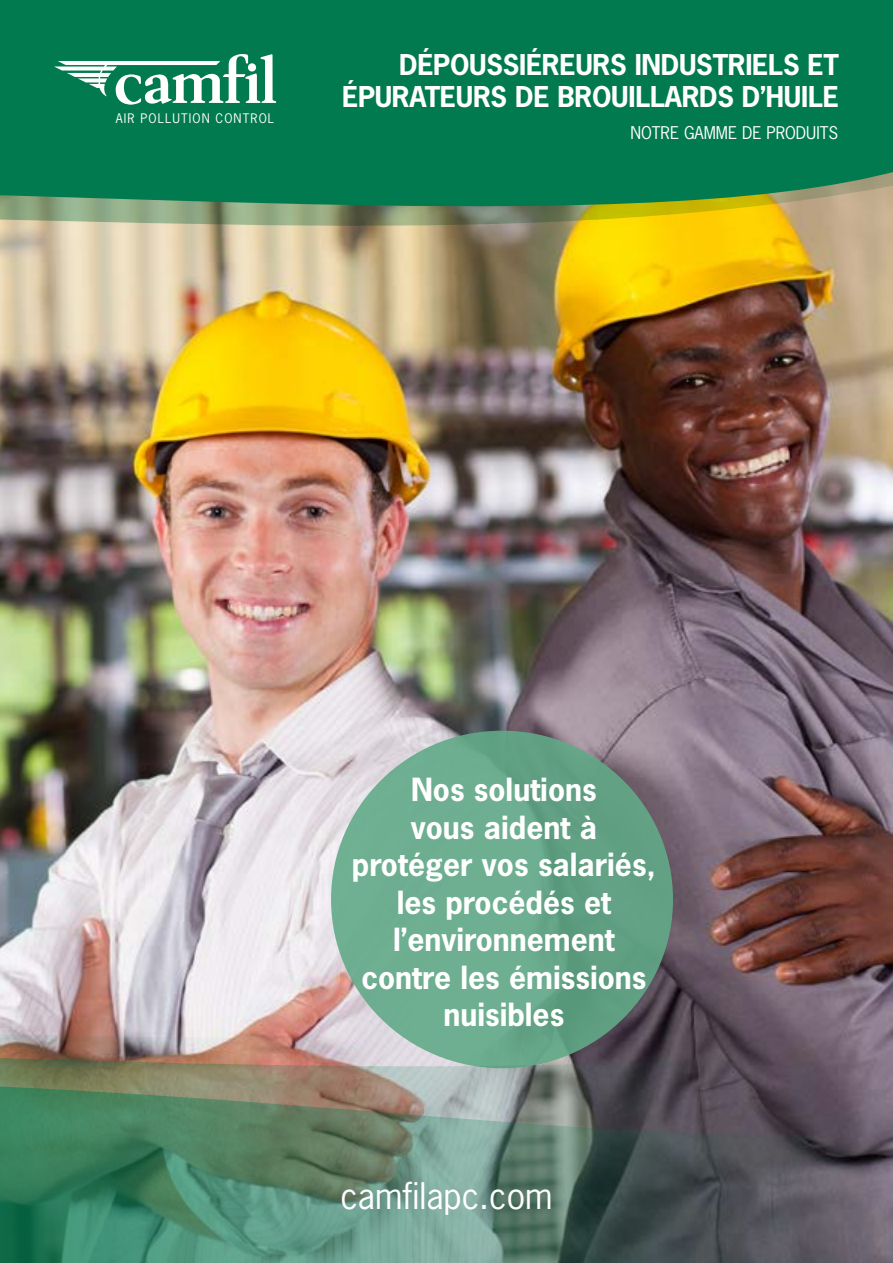
<style>
.page{position:relative;width:893px;height:1263px;background:#fff}
.page>*{position:absolute;margin:0;border:0;box-sizing:border-box;transform-origin:0 0}
.t1{font:34.5px "News Gothic Std";color:#fff}
.t2{font:700 30px/37.5px "News Gothic Std";color:#fff;text-align:center}
.t3{font:700 27px/32.4px "News Gothic Std";letter-spacing:-.01em;color:#fff;text-align:right}
.t4{font:16.5px "News Gothic Std";color:#fff}
.t5{font:12.45px "News Gothic Std";letter-spacing:.09em;color:#fff}
</style>
<div class="page">
<img style="left:0;top:381px;width:893px;height:535px">
<div style="left:331px;top:731px;width:342px;height:337px;background:linear-gradient(to right,#73b395,#5f9e80);border-radius:50%"></div>
<img style="left:0;top:341px;width:893px;height:40px">
<svg style="left:0;top:0;width:893px;height:341px;background:#538f57"></svg>
<svg style="left:54px;top:54px;width:222px;height:51px"></svg>
<div style="left:248px;top:63px;width:8px;height:9px;background:#fff;border-radius:50%"></div>
<img style="left:0;top:916px;width:893px;height:119px">
<img style="left:0;top:1035px;width:893px;height:51px">
<svg style="left:0;top:1086px;width:893px;height:177px;background:#587669"></svg>
<p class="t5" style="left:116px;top:110px;width:160px">AIR POLLUTION CONTROL</p>
<p class="t3" style="left:342px;top:48px;width:498px">DÉPOUSSIÉREURS INDUSTRIELS ET<br>ÉPURATEURS DE BROUILLARDS D’HUILE</p>
<p class="t4" style="left:630px;top:122px;width:209px">NOTRE GAMME DE PRODUITS</p>
<p class="t2" style="left:352px;top:770px;width:306px">Nos solutions<br>vous aident à protéger vos salariés, les procédés et l’environnement contre les émissions nuisibles</p>
<p class="t1" style="left:340px;top:1174px;width:214px">camfilapc.com</p>
</div>
